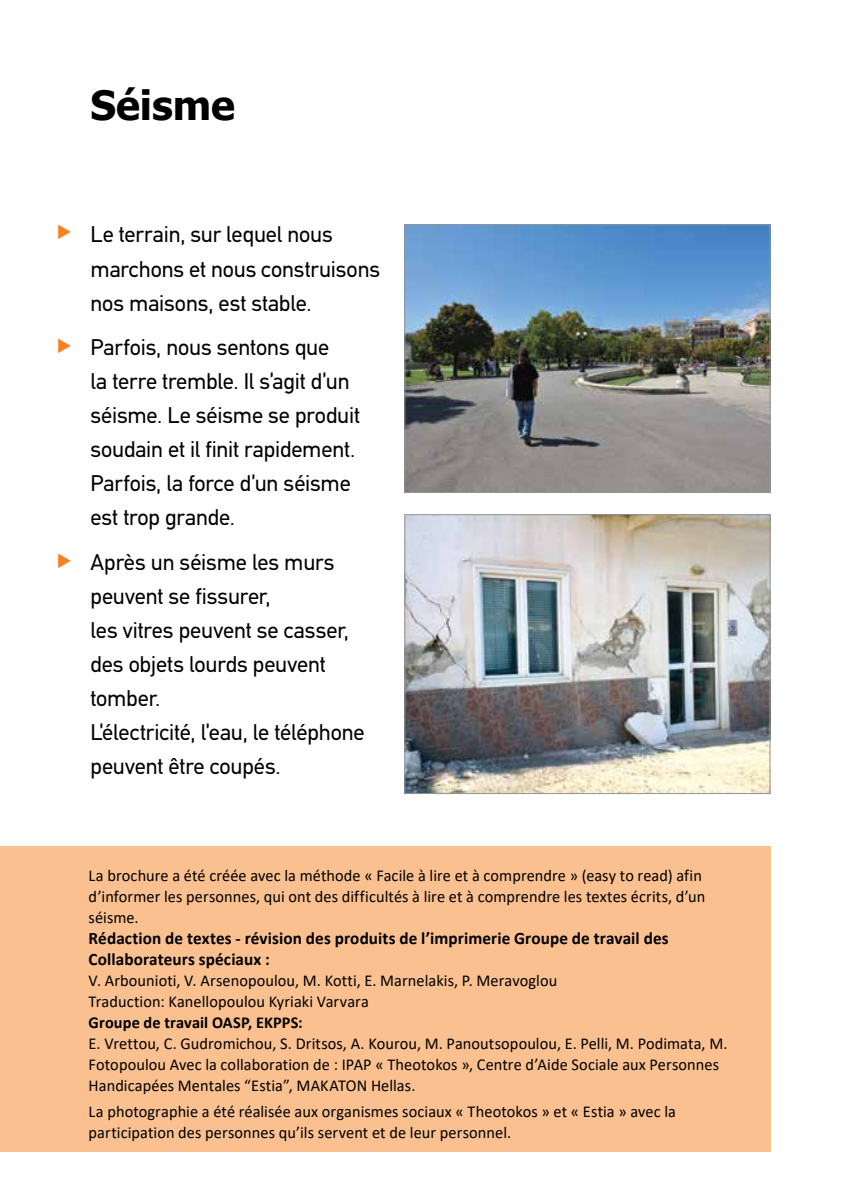
<style>
.page{position:relative;width:844px;height:1191px;background:#fff}
.page>*{position:absolute;margin:0;border:0;box-sizing:border-box;transform-origin:0 0}
.t1{font:700 40.25px "Tahoma";color:#000}
.t2{font:22.75px/34.1px "PF Din Text";letter-spacing:-.005em;color:#000}
.t3{font:700 17.5px/21px "Calibri";letter-spacing:.005em;color:#000}
.t4{font:16.62px/21px "Calibri";letter-spacing:.005em;color:#000}
.t5{font:700 16.62px "Calibri";letter-spacing:.01em;color:#000}
</style>
<div class="page">
<div style="left:0;top:845px;width:770px;height:306px;background:#fac08f"></div>
<img style="left:406px;top:226px;width:362px;height:265px">
<div style="left:404px;top:224px;width:366px;height:269px;border:1px solid #939598"></div>
<img style="left:406px;top:516px;width:362px;height:276px">
<div style="left:404px;top:514px;width:366px;height:280px;border:1px solid #939598"></div>
<h1 class="t1" style="left:90px;top:77px;width:146px">Séisme</h1>
<h2 class="t2" style="left:90px;top:218px;width:291px">Le terrain, sur lequel nous marchons et nous construisons nos maisons, est stable.</h2>
<h2 class="t2" style="left:90px;top:330px;width:271px">Parfois, nous sentons que<br>la terre tremble. Il s’agit d’un séisme. Le séisme se produit soudain et il finit rapidement.<br>Parfois, la force d’un séisme est trop grande.</h2>
<h2 class="t2" style="left:90px;top:545px;width:275px">Après un séisme les murs peuvent se fissurer,<br>les vitres peuvent se casser, des objets lourds peuvent tomber.<br>L’électricité, l’eau, le téléphone peuvent être coupés.</h2>
<p class="t4" style="left:89px;top:864px;width:618px">La brochure a été créée avec la méthode « Facile à lire et à comprendre » (easy to read) afin d’informer les personnes, qui ont des difficultés à lire et à comprendre les textes écrits, d’un séisme.</p>
<p class="t3" style="left:89px;top:927px;width:581px">Rédaction de textes - révision des produits de l’imprimerie Groupe de travail des<br>Collaborateurs spéciaux :</p>
<p class="t4" style="left:89px;top:969px;width:470px">V. Arbounioti, V. Arsenopoulou, M. Kotti, E. Marnelakis, P. Meravoglou<br>Traduction: Kanellopoulou Kyriaki Varvara</p>
<p class="t5" style="left:89px;top:1010px;width:216px">Groupe de travail OASP, EKPPS:</p>
<p class="t4" style="left:89px;top:1032px;width:640px">E. Vrettou, C. Gudromichou, S. Dritsos, A. Kourou, M. Panoutsopoulou, E. Pelli, M. Podimata, M.<br>Fotopoulou Avec la collaboration de : IPAP « Theotokos », Centre d’Aide Sociale aux Personnes<br>Handicapées Mentales “Estia”, MAKATON Hellas.</p>
<p class="t4" style="left:89px;top:1100px;width:588px">La photographie a été réalisée aux organismes sociaux « Theotokos » et « Estia » avec la participation des personnes qu’ils servent et de leur personnel.</p>
</div>
